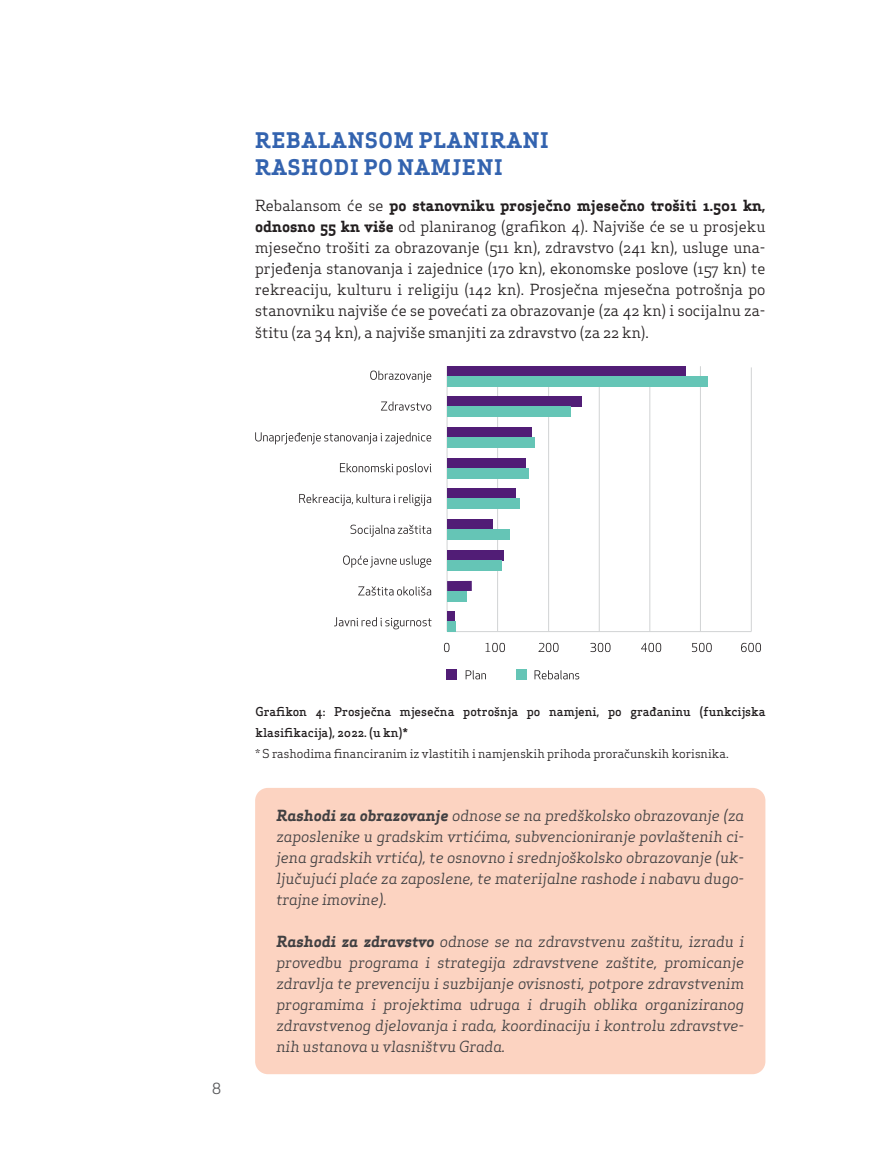
<style>
.page{position:relative;width:893px;height:1170px;background:#fff}
.page>*{position:absolute;margin:0;border:0;box-sizing:border-box;transform-origin:0 0}
.t1{font:700 21px/27px "Apex Serif";letter-spacing:.05em;color:#3363af}
.t2{font:italic 15px/21px "Apex Serif";color:#414042;text-align:justify}
.t3{font:15px/21px "Apex Serif";color:#231f20;text-align:justify}
.t4{font:15px "Apex Serif";color:#58595b}
.t5{font:500 12px/21px "Apex Serif";color:#231f20}
.t6{font:12px "Apex Serif";color:#231f20}
.s1{font-weight:700}
</style>
<div class="page">
<div style="left:255px;top:787px;width:510px;height:287px;background:#fcd3c1;border-radius:13px"></div>
<hr style="left:447px;top:631px;width:304px;height:1px;background:#d1d3d4">
<hr style="left:447px;top:366px;width:1px;height:265px;background:#d1d3d4">
<hr style="left:497px;top:366px;width:1px;height:265px;background:#d1d3d4">
<hr style="left:548px;top:366px;width:1px;height:265px;background:#d1d3d4">
<hr style="left:599px;top:366px;width:1px;height:265px;background:#d1d3d4">
<hr style="left:650px;top:366px;width:1px;height:265px;background:#d1d3d4">
<hr style="left:751px;top:367px;width:1px;height:264px;background:#d1d3d4">
<hr style="left:700px;top:366px;width:1px;height:265px;background:#d1d3d4">
<svg style="left:358px;top:586px;width:73px;height:9px"></svg>
<svg style="left:350px;top:524px;width:81px;height:13px"></svg>
<svg style="left:255px;top:432px;width:176px;height:12px"></svg>
<svg style="left:340px;top:463px;width:91px;height:12px"></svg>
<svg style="left:299px;top:494px;width:132px;height:12px"></svg>
<svg style="left:370px;top:370px;width:61px;height:13px"></svg>
<svg style="left:334px;top:617px;width:98px;height:12px"></svg>
<svg style="left:381px;top:401px;width:50px;height:9px"></svg>
<svg style="left:444px;top:642px;width:5px;height:10px"></svg>
<svg style="left:485px;top:642px;width:20px;height:10px"></svg>
<svg style="left:538px;top:642px;width:21px;height:10px"></svg>
<svg style="left:590px;top:642px;width:20px;height:10px"></svg>
<svg style="left:641px;top:642px;width:20px;height:10px"></svg>
<svg style="left:692px;top:642px;width:20px;height:10px"></svg>
<svg style="left:741px;top:642px;width:20px;height:10px"></svg>
<div style="left:447px;top:366px;width:239px;height:10px;background:#511d76"></div>
<div style="left:447px;top:376px;width:260px;height:10px;background:#65c5b6"></div>
<div style="left:447px;top:397px;width:134px;height:10px;background:#511d76"></div>
<div style="left:447px;top:407px;width:124px;height:10px;background:#65c5b6"></div>
<div style="left:447px;top:427px;width:85px;height:10px;background:#511d76"></div>
<div style="left:447px;top:437px;width:88px;height:10px;background:#65c5b6"></div>
<div style="left:447px;top:458px;width:79px;height:10px;background:#511d76"></div>
<div style="left:447px;top:468px;width:81px;height:10px;background:#65c5b6"></div>
<div style="left:447px;top:489px;width:69px;height:10px;background:#511d76"></div>
<div style="left:447px;top:499px;width:73px;height:10px;background:#65c5b6"></div>
<div style="left:447px;top:519px;width:45px;height:10px;background:#511d76"></div>
<div style="left:447px;top:529px;width:63px;height:10px;background:#65c5b6"></div>
<div style="left:447px;top:550px;width:56px;height:10px;background:#511d76"></div>
<div style="left:447px;top:560px;width:55px;height:10px;background:#65c5b6"></div>
<div style="left:447px;top:581px;width:25px;height:10px;background:#511d76"></div>
<div style="left:447px;top:591px;width:20px;height:10px;background:#65c5b6"></div>
<div style="left:447px;top:611px;width:8px;height:10px;background:#511d76"></div>
<div style="left:447px;top:621px;width:9px;height:10px;background:#65c5b6"></div>
<svg style="left:466px;top:670px;width:20px;height:9px"></svg>
<svg style="left:535px;top:670px;width:44px;height:9px"></svg>
<div style="left:516px;top:669px;width:11px;height:10px;background:#65c5b6"></div>
<div style="left:447px;top:668px;width:10px;height:11px;background:#511d76"></div>
<svg style="left:343px;top:555px;width:88px;height:12px"></svg>
<h1 class="t1" style="left:255px;top:127px;width:295px">REBALANSOM PLANIRANI<br>RASHODI PO NAMJENI</h1>
<p class="t3" style="left:255px;top:195px;width:512px">Rebalansom će se <span class="s1">po stanovniku prosječno mjesečno trošiti 1.501 kn, odnosno 55 kn više</span> od planiranog (grafikon 4). Najviše će se u prosjeku mjesečno trošiti za obrazovanje (511 kn), zdravstvo (241 kn), usluge una&shy;prjeđenja stanovanja i zajednice (170 kn), ekonomske poslove (157 kn) te rekreaciju, kulturu i religiju (142 kn). Prosječna mjesečna potrošnja po stanovniku najviše će se povećati za obrazovanje (za 42 kn) i socijalnu za&shy;štitu (za 34 kn), a najviše smanjiti za zdravstvo (za 22 kn).</p>
<p class="t4" style="left:212px;top:1078px;width:10px">8</p>
<p class="t5" style="left:255px;top:700px;width:512px">Grafikon 4: Prosječna mjesečna potrošnja po namjeni, po građaninu (funkcijska klasifikacija), 2022. (u kn)*</p>
<p class="t6" style="left:255px;top:745px;width:475px">* S rashodima financiranim iz vlastitih i namjenskih prihoda proračunskih korisnika.</p>
<p class="t2" style="left:276px;top:804px;width:469px"><span class="s1">Rashodi za obrazovanje</span> odnose se na predškolsko obrazovanje (za zaposlenike u gradskim vrtićima, subvencioniranje povlaštenih ci&shy;jena gradskih vrtića), te osnovno i srednjoškolsko obrazovanje (uk&shy;ljučujući plaće za zaposlene, te materijalne rashode i nabavu dugo&shy;trajne imovine).</p>
<p class="t2" style="left:276px;top:930px;width:469px"><span class="s1">Rashodi za zdravstvo</span> odnose se na zdravstvenu zaštitu, izradu i provedbu programa i strategija zdravstvene zaštite, promicanje zdravlja te prevenciju i suzbijanje ovisnosti, potpore zdravstvenim programima i projektima udruga i drugih oblika organiziranog zdravstvenog djelovanja i rada, koordinaciju i kontrolu zdravstve&shy;nih ustanova u vlasništvu Grada.</p>
</div>
